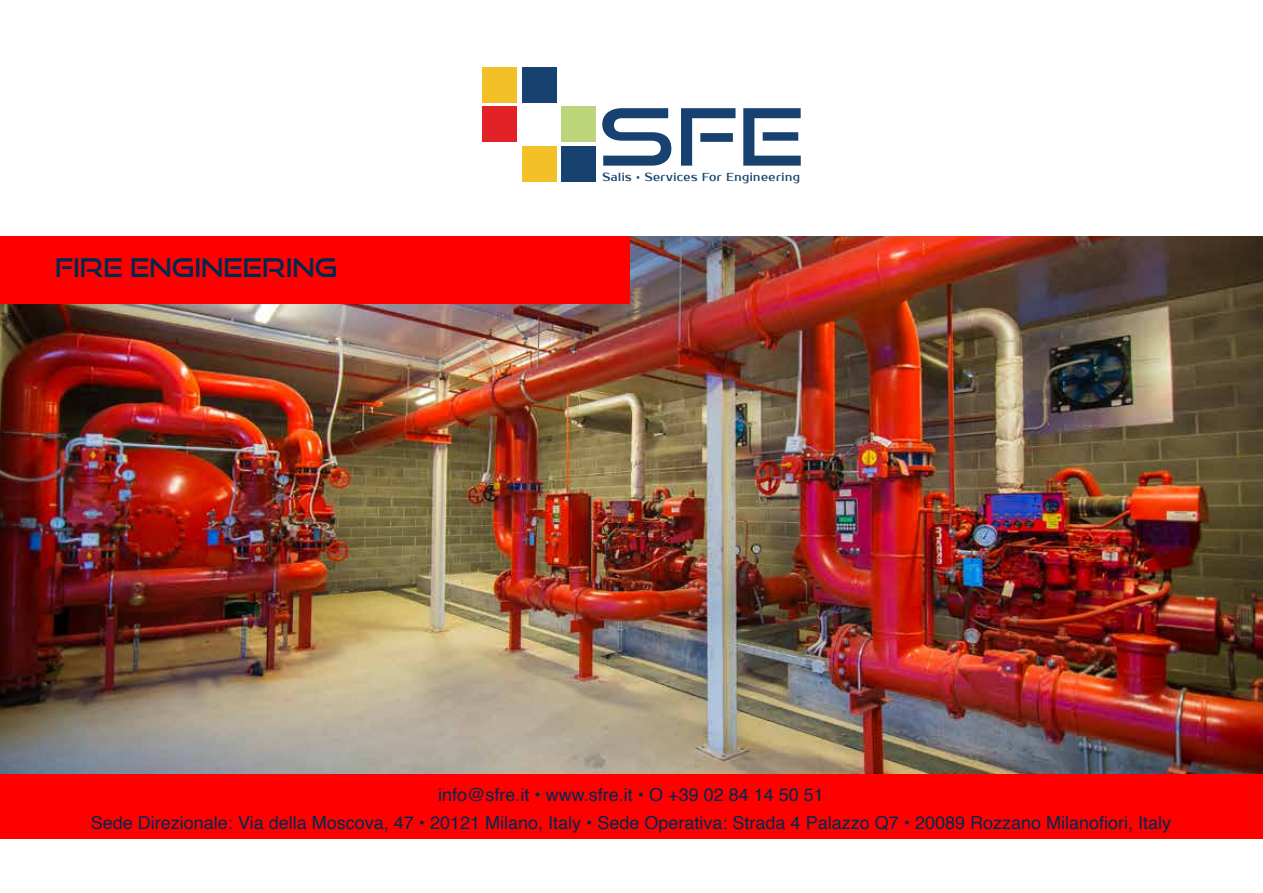
<style>
.page{position:relative;width:1263px;height:893px;background:#fff}
.page>*{position:absolute;margin:0;border:0;box-sizing:border-box;transform-origin:0 0}
.t1{font:79.05px "Good Times Rg";color:#174270;scale:1.12 1}
.t2{font:25.5px "Good Times Rg";color:#00294e}
.t3{font:18px/27px "Helvetica";color:#00294e;text-align:center}
.t4{font:11.7px "Prosto One";letter-spacing:.05em;color:#174270;scale:.89 1}
</style>
<div class="page">
<img style="left:0;top:236px;width:1263px;height:538px">
<div style="left:0;top:774px;width:1263px;height:65px;background:#f00"></div>
<div style="left:0;top:236px;width:629px;height:68px;background:#f00"></div>
<div style="left:482px;top:106px;width:35px;height:36px;background:#e32228"></div>
<div style="left:522px;top:67px;width:34px;height:35px;background:#174270"></div>
<div style="left:561px;top:146px;width:35px;height:36px;background:#174270"></div>
<div style="left:561px;top:106px;width:35px;height:36px;background:#bcd47a"></div>
<div style="left:522px;top:146px;width:34px;height:36px;background:#f4c027"></div>
<div style="left:482px;top:67px;width:35px;height:35px;background:#f4c027"></div>
<h2 class="t2" style="left:55px;top:252px;width:284px">FIRE ENGINEERING</h2>
<h1 class="t1" style="left:598px;top:89px;width:186px">SFE</h1>
<p class="t4" style="left:603px;top:170px;width:223px">Salis • Services For Engineering</p>
<p class="t3" style="left:91px;top:782px;width:1082px">info@sfre.it • www.sfre.it • O +39 02 84 14 50 51<br>Sede Direzionale: Via della Moscova, 47 • 20121 Milano, Italy • Sede Operativa: Strada 4 Palazzo Q7 • 20089 Rozzano Milanofiori, Italy</p>
</div>
